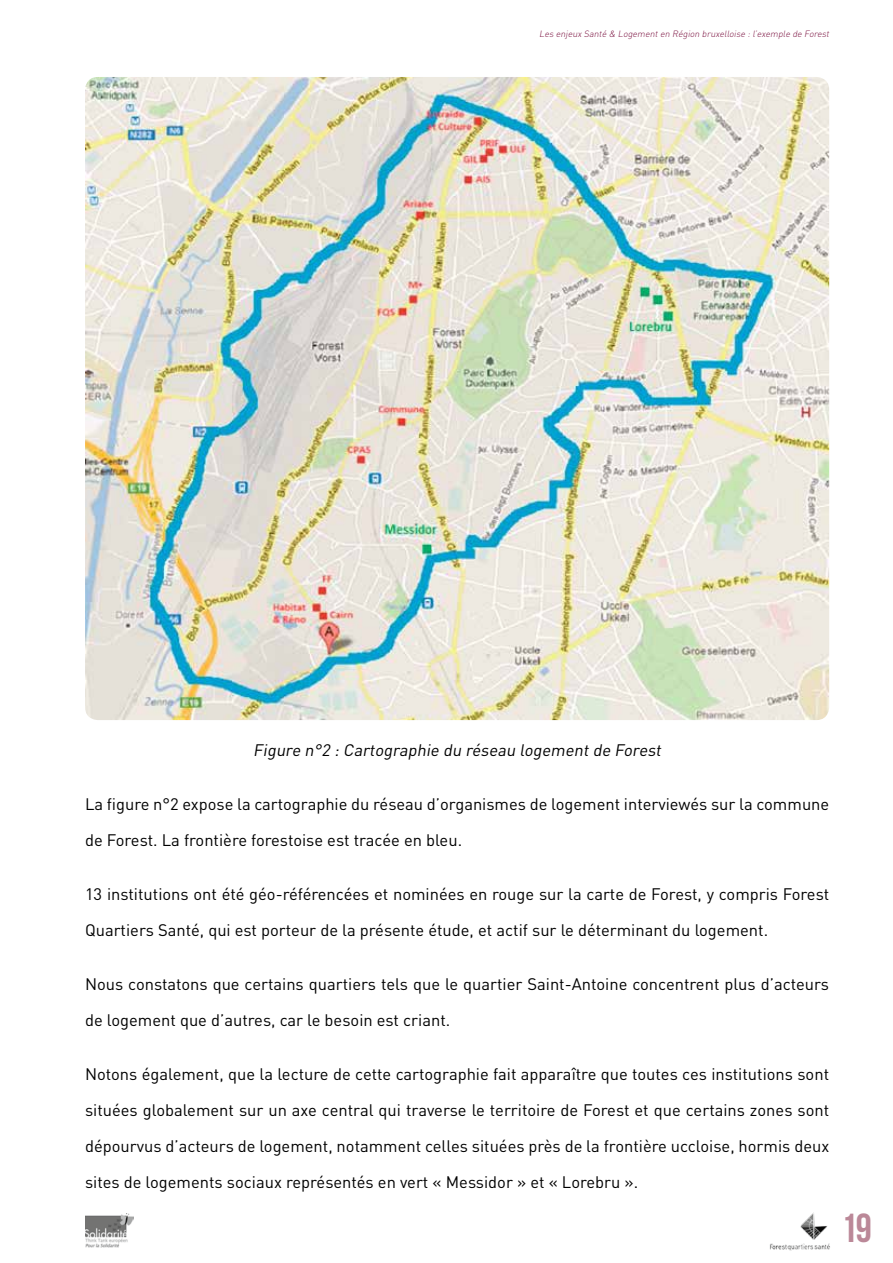
<style>
.page{position:relative;width:893px;height:1263px;background:#fff}
.page>*{position:absolute;margin:0;border:0;box-sizing:border-box;transform-origin:0 0}
.t1{font:40.5px "Bebas Neue";color:#bb8898}
.t2{font:16.5px/36px "DIN Pro";color:#000}
.t3{font:italic 16.5px "DIN Pro";color:#000}
.t4{font:italic 300 9px "DIN Pro";color:#7b1240}
</style>
<div class="page">
<img style="left:85px;top:1213px;width:48px;height:35px">
<img style="left:769px;top:1212px;width:61px;height:39px">
<img style="left:85px;top:77px;width:744px;height:643px">
<p class="t4" style="left:539px;top:28px;width:293px">Les enjeux Santé &amp; Logementen Région bruxelloise :l’exemple de Forest</p>
<p class="t3" style="left:253px;top:739px;width:412px">Figure n°2 :Cartographie du réseau logementde Forest</p>
<p class="t2" style="left:85px;top:785px;width:746px">La figure n°2 expose la cartographie du réseau d’organismes de logement interviewés sur la commune de Forest. La frontière forestoise est tracée en bleu.</p>
<p class="t2" style="left:85px;top:875px;width:746px">13 institutions ont été géo-référencées et nominées en rouge sur la carte de Forest, y compris Forest<br>Quartiers Santé, qui est porteur de la présente étude, et actif sur le déterminant du logement.</p>
<p class="t2" style="left:85px;top:965px;width:746px">Nous constatons que certains quartiers tels que le quartier Saint-Antoine concentrent plus d’acteurs de logement que d’autres, car le besoin est criant.</p>
<p class="t2" style="left:85px;top:1055px;width:746px;text-align:justify">Notons également, que la lecture de cette cartographie fait apparaître que toutes ces institutions sont situées globalement sur un axe central qui traverse le territoire de Forest et que certains zones sont dépourvus d’acteurs de logement, notamment celles situées près de la frontière uccloise, hormis deux sites de logements sociaux représentés en vert « Messidor » et « Lorebru ».</p>
<h1 class="t1" style="left:841px;top:1206px;width:32px">19</h1>
</div>
